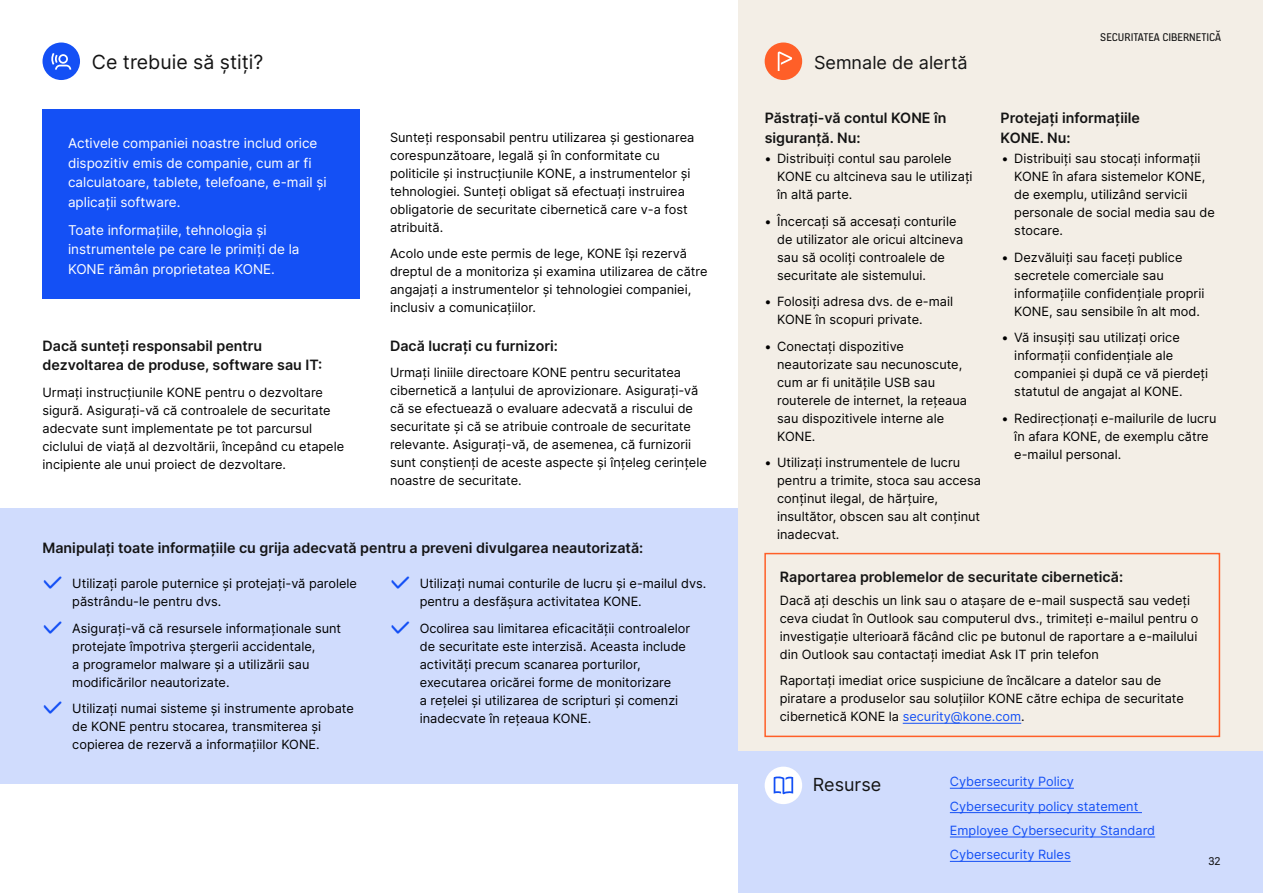
<style>
.page{position:relative;width:1263px;height:893px;background:#fff}
.page>*{position:absolute;margin:0;border:0;box-sizing:border-box;transform-origin:0 0}
.t1{font:19.5px "Inter";color:#141414}
.t2{font:18px "Inter";color:#141414}
.t3{font:600 14.25px/19.5px "Inter";color:#141414}
.t4{font:13.5px/19.5px "Inter";color:#fff}
.t5{font:12.75px/18px "Inter";color:#000}
.t6{font:12.75px/24.5px "Inter";color:#1450f5}
.t7{font:12px "KONE Information";color:#141414}
.s1{font-family:"KONE Information";font-size:28.5px;color:#1450f5}
.s2{color:#1450f5}
</style>
<div class="page">
<div style="left:0;top:508px;width:738px;height:275px;background:#d0dcfd"></div>
<div style="left:738px;top:0;width:525px;height:893px;background:#f3eee6"></div>
<div style="left:738px;top:752px;width:525px;height:141px;background:#d0dcfd"></div>
<div style="left:764px;top:553px;width:456px;height:184px;border:2px solid #ff5f28"></div>
<div style="left:43px;top:43px;width:37px;height:37px;background:#1450f5;border-radius:50%"></div>
<svg style="left:51px;top:53px;width:20px;height:17px"></svg>
<div style="left:765px;top:43px;width:37px;height:37px;background:#ff5f28;border-radius:50%"></div>
<svg style="left:778px;top:52px;width:14px;height:19px"></svg>
<div style="left:765px;top:767px;width:37px;height:37px;background:#fff;border-radius:50%"></div>
<svg style="left:774px;top:776px;width:19px;height:18px"></svg>
<hr style="left:950px;top:788px;width:124px;height:1px;background:#1450f5">
<hr style="left:950px;top:812px;width:192px;height:1px;background:#1450f5">
<hr style="left:950px;top:836px;width:205px;height:1px;background:#1450f5">
<hr style="left:950px;top:861px;width:121px;height:1px;background:#1450f5">
<hr style="left:903px;top:723px;width:118px;height:1px;background:#1450f5">
<div style="left:43px;top:109px;width:317px;height:190px;background:#1450f5"></div>
<h1 class="t1" style="left:92px;top:48px;width:173px">Ce trebuie să știți?</h1>
<h2 class="t2" style="left:814px;top:50px;width:155px">Semnale de alertă</h2>
<p class="t7" style="left:1100px;top:29px;width:122px">SECURITATEA CIBERNETICĂ</p>
<p class="t4" style="left:68px;top:133px;width:260px">Activele companiei noastre includ orice dispozitiv emis de companie, cum ar fi calculatoare, tablete, telefoane, e-mail și aplicații software.</p>
<p class="t4" style="left:68px;top:220px;width:233px">Toate informațiile, tehnologia și instrumentele pe care le primiți de la<br>KONE rămân proprietatea KONE.</p>
<p class="t3" style="left:43px;top:335px;width:281px">Dacă sunteți responsabil pentru dezvoltarea de produse, software sau IT:</p>
<p class="t5" style="left:43px;top:383px;width:303px">Urmați instrucțiunile KONE pentru o dezvoltare sigură. Asigurați-vă că controalele de securitate adecvate sunt implementate pe tot parcursul ciclului de viață al dezvoltării, începând cu etapele incipiente ale unui proiect de dezvoltare.</p>
<p class="t5" style="left:390px;top:128px;width:306px">Sunteți responsabil pentru utilizarea și gestionarea corespunzătoare, legală și în conformitate cu politicile și instrucțiunile KONE, a instrumentelor și tehnologiei. Sunteți obligat să efectuați instruirea obligatorie de securitate cibernetică care v-a fost atribuită.</p>
<p class="t5" style="left:390px;top:244px;width:319px">Acolo unde este permis de lege, KONE își rezervă dreptul de a monitoriza și examina utilizarea de către angajați a instrumentelor și tehnologiei companiei, inclusiv a comunicațiilor.</p>
<p class="t3" style="left:390px;top:335px;width:169px">Dacă lucrați cu furnizori:</p>
<p class="t5" style="left:390px;top:363px;width:318px">Urmați liniile directoare KONE pentru securitatea cibernetică a lanțului de aprovizionare. Asigurați-vă că se efectuează o evaluare adecvată a riscului de securitate și că se atribuie controale de securitate relevante. Asigurați-vă, de asemenea, că furnizorii sunt conștienți de aceste aspecte și înțeleg cerințele noastre de securitate.</p>
<p class="t3" style="left:43px;top:538px;width:602px">Manipulați toate informațiile cu grija adecvată pentru a preveni divulgarea neautorizată:</p>
<p class="t5" style="left:72px;top:574px;width:286px;text-indent:-30px"><span class="s1">✓</span> Utilizați parole puternice și protejați-vă parolele păstrându-le pentru dvs.</p>
<p class="t5" style="left:72px;top:619px;width:270px;text-indent:-30px"><span class="s1">✓</span> Asigurați-vă că resursele informaționale sunt protejate împotriva ștergerii accidentale,<br>a programelor malware și a utilizării sau modificărilor neautorizate.</p>
<p class="t5" style="left:43px;top:699px;width:313px;text-align:center"><span class="s1">✓</span> Utilizați numai sisteme și instrumente aprobate de KONE pentru stocarea, transmiterea și<br>copierea de rezervă a informațiilor KONE.</p>
<p class="t5" style="left:420px;top:574px;width:288px;text-indent:-30px"><span class="s1">✓</span> Utilizați numai conturile de lucru și e-mailul dvs. pentru a desfășura activitatea KONE.</p>
<p class="t5" style="left:420px;top:619px;width:272px;text-indent:-30px"><span class="s1">✓</span> Ocolirea sau limitarea eficacității controalelor de securitate este interzisă. Aceasta include activități precum scanarea porturilor, executarea oricărei forme de monitorizare<br>a rețelei și utilizarea de scripturi și comenzi inadecvate în rețeaua KONE.</p>
<p class="t3" style="left:765px;top:108px;width:183px">Păstrați-vă contul KONE în siguranță. Nu:</p>
<p class="t3" style="left:1000px;top:108px;width:141px">Protejați informațiile<br>KONE. Nu:</p>
<p class="t5" style="left:777px;top:149px;width:197px;text-indent:-13px">• Distribuiți contul sau parolele<br>KONE cu altcineva sau le utilizați în altă parte.</p>
<p class="t5" style="left:777px;top:212px;width:188px;text-indent:-13px">• Încercați să accesați conturile de utilizator ale oricui altcineva sau să ocoliți controalele de securitate ale sistemului.</p>
<p class="t5" style="left:777px;top:292px;width:177px;text-indent:-13px">• Folosiți adresa dvs. de e-mail<br>KONE în scopuri private.</p>
<p class="t5" style="left:777px;top:337px;width:191px;text-indent:-13px">• Conectați dispozitive neautorizate sau necunoscute, cum ar fi unitățile USB sau routerele de internet, la rețeaua sau dispozitivele interne ale<br>KONE.</p>
<p class="t5" style="left:777px;top:453px;width:205px;text-indent:-13px">• Utilizați instrumentele de lucru pentru a trimite, stoca sau accesa conținut ilegal, de hărțuire, insultător, obscen sau alt conținut inadecvat.</p>
<p class="t5" style="left:1014px;top:149px;width:202px;text-indent:-13px">• Distribuiți sau stocați informații<br>KONE în afara sistemelor KONE, de exemplu, utilizând servicii personale de social media sau de stocare.</p>
<p class="t5" style="left:1014px;top:248px;width:192px;text-indent:-13px">• Dezvăluiți sau faceți publice secretele comerciale sau informațiile confidențiale proprii<br>KONE, sau sensibile în alt mod.</p>
<p class="t5" style="left:1014px;top:328px;width:195px;text-indent:-13px">• Vă insușiți sau utilizați orice informații confidențiale ale companiei și după ce vă pierdeți statutul de angajat al KONE.</p>
<p class="t5" style="left:1014px;top:409px;width:204px;text-indent:-13px">• Redirecționați e-mailurile de lucru în afara KONE, de exemplu către e-mailul personal.</p>
<p class="t3" style="left:780px;top:566px;width:345px">Raportarea problemelor de securitate cibernetică:</p>
<p class="t5" style="left:780px;top:591px;width:420px">Dacă ați deschis un link sau o atașare de e-mail suspectă sau vedeți ceva ciudat în Outlook sau computerul dvs., trimiteți e-mailul pentru o investigație ulterioară făcând clic pe butonul de raportare a e-mailului din Outlook sau contactați imediat Ask IT prin telefon</p>
<p class="t5" style="left:780px;top:671px;width:405px">Raportați imediat orice suspiciune de încălcare a datelor sau de piratare a produselor sau soluțiilor KONE către echipa de securitate cibernetică KONE la <span class="s2">security@kone.com</span>.</p>
<h2 class="t2" style="left:813px;top:771px;width:70px">Resurse</h2>
<p class="t6" style="left:950px;top:769px;width:207px">Cybersecurity Policy<br>Cybersecurity policy statement<br>Employee Cybersecurity Standard<br>Cybersecurity Rules</p>
<p class="t7" style="left:1208px;top:853px;width:14px">32</p>
</div>
